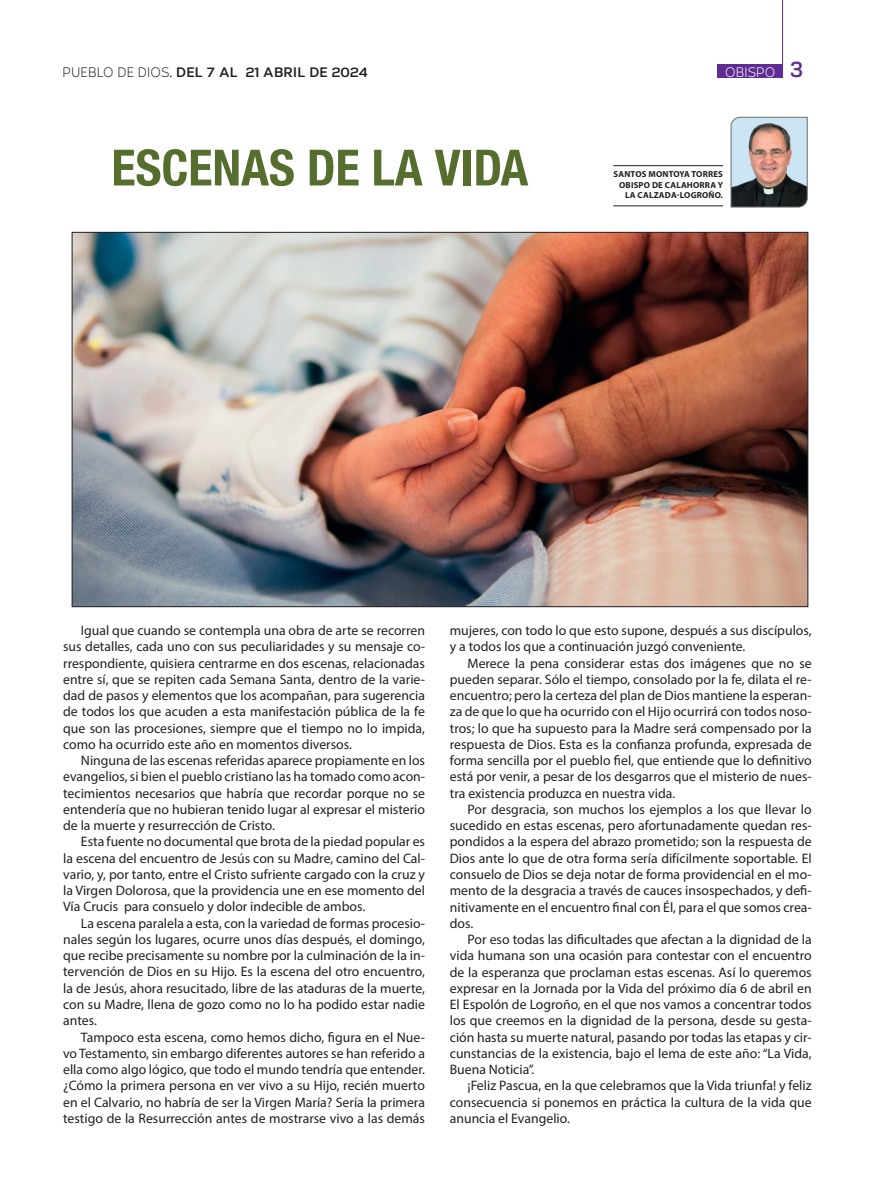
<style>
.page{position:relative;width:872px;height:1191px;background:#fff}
.page>*{position:absolute;margin:0;border:0;box-sizing:border-box;transform-origin:0 0}
.t1{font:700 condensed 50px "Helvetica Neue LT Std";color:#556e2e}
.t2{font:13.75px/16.2px "Myriad Pro";color:#231f20;text-align:justify}
.t3{font:700 13.75px "Corbert";letter-spacing:.01em;color:#231f20}
.t4{font:13.75px "Corbert";letter-spacing:.01em;color:#fff;scale:.9 1}
.t5{font:700 8.75px/10.5px "Myriad Pro";letter-spacing:.02em;color:#231f20;text-align:right}
.s1{font-weight:400}
.s2{font-weight:700;font-size:22.5px;color:#5f2d91}
</style>
<div class="page">
<div style="left:717px;top:65px;width:66px;height:13px;background:#5f2d91"></div>
<hr style="left:782px;top:0;width:1px;height:78px;background:#5f2d91">
<svg style="left:730px;top:117px;width:78px;height:91px;background:#999495"></svg>
<hr style="left:613px;top:205px;width:110px;height:1px;background:#231f20">
<hr style="left:613px;top:165px;width:110px;height:1px;background:#231f20">
<img style="left:74px;top:234px;width:732px;height:371px">
<p class="t3" style="left:63px;top:62px;width:306px"><span class="s1">PUEBLO DE DIOS</span>. DEL 7 AL 21 ABRIL DE 2024</p>
<p class="t4" style="left:725px;top:62px;width:88px">OBISPO <span class="s2">3</span></p>
<h1 class="t1" style="left:111px;top:137px;width:418px">ESCENAS DE LA VIDA</h1>
<p class="t5" style="left:613px;top:169px;width:111px">SANTOS MONTOYA TORRES<br>OBISPO DE CALAHORRA Y<br>LA CALZADA-LOGROÑO.</p>
<p class="t2" style="left:63px;top:622px;width:363px;text-indent:18px">Igual que cuando se contempla una obra de arte se recorren sus detalles, cada uno con sus peculiaridades y su mensaje co&shy;rrespondiente, quisiera centrarme en dos escenas, relacionadas entre sí, que se repiten cada Semana Santa, dentro de la varie&shy;dad de pasos y elementos que los acompañan, para sugerencia de todos los que acuden a esta manifestación pública de la fe que son las procesiones, siempre que el tiempo no lo impida, como ha ocurrido este año en momentos diversos.</p>
<p class="t2" style="left:63px;top:752px;width:363px;text-indent:18px">Ninguna de las escenas referidas aparece propiamente en los evangelios, si bien el pueblo cristiano las ha tomado como acon&shy;tecimientos necesarios que habría que recordar porque no se entendería que no hubieran tenido lugar al expresar el misterio de la muerte y resurrección de Cristo.</p>
<p class="t2" style="left:63px;top:833px;width:363px;text-indent:18px">Esta fuente no documental que brota de la piedad popular es la escena del encuentro de Jesús con su Madre, camino del Cal&shy;vario, y, por tanto, entre el Cristo sufriente cargado con la cruz y la Virgen Dolorosa, que la providencia une en ese momento del Vía Crucis para consuelo y dolor indecible de ambos.</p>
<p class="t2" style="left:63px;top:914px;width:363px;text-indent:18px">La escena paralela a esta, con la variedad de formas procesio&shy;nales según los lugares, ocurre unos días después, el domingo, que recibe precisamente su nombre por la culminación de la in&shy;tervención de Dios en su Hijo. Es la escena del otro encuentro, la de Jesús, ahora resucitado, libre de las ataduras de la muerte, con su Madre, llena de gozo como no lo ha podido estar nadie antes.</p>
<p class="t2" style="left:63px;top:1028px;width:363px;text-indent:18px">Tampoco esta escena, como hemos dicho, figura en el Nue&shy;vo Testamento, sin embargo diferentes autores se han referido a ella como algo lógico, que todo el mundo tendría que entender. ¿Cómo la primera persona en ver vivo a su Hijo, recién muerto en el Calvario, no habría de ser la Virgen María? Sería la primera testigo de la Resurrección antes de mostrarse vivo a las demás</p>
<p class="t2" style="left:450px;top:622px;width:363px">mujeres, con todo lo que esto supone, después a sus discípulos, y a todos los que a continuación juzgó conveniente.</p>
<p class="t2" style="left:450px;top:654px;width:363px;text-indent:18px">Merece la pena considerar estas dos imágenes que no se pueden separar. Sólo el tiempo, consolado por la fe, dilata el re&shy;encuentro; pero la certeza del plan de Dios mantiene la esperan&shy;za de que lo que ha ocurrido con el Hijo ocurrirá con todos noso&shy;tros; lo que ha supuesto para la Madre será compensado por la respuesta de Dios. Esta es la confianza profunda, expresada de forma sencilla por el pueblo fiel, que entiende que lo definitivo está por venir, a pesar de los desgarros que el misterio de nues&shy;tra existencia produzca en nuestra vida.</p>
<p class="t2" style="left:450px;top:801px;width:363px;text-indent:18px">Por desgracia, son muchos los ejemplos a los que llevar lo sucedido en estas escenas, pero afortunadamente quedan res&shy;pondidos a la espera del abrazo prometido; son la respuesta de Dios ante lo que de otra forma sería difícilmente soportable. El consuelo de Dios se deja notar de forma providencial en el mo&shy;mento de la desgracia a través de cauces insospechados, y defi&shy;nitivamente en el encuentro final con Él, para el que somos crea&shy;dos.</p>
<p class="t2" style="left:450px;top:931px;width:363px;text-indent:18px">Por eso todas las dificultades que afectan a la dignidad de la vida humana son una ocasión para contestar con el encuentro de la esperanza que proclaman estas escenas. Así lo queremos expresar en la Jornada por la Vida del próximo día 6 de abril en El Espolón de Logroño, en el que nos vamos a concentrar todos los que creemos en la dignidad de la persona, desde su gesta&shy;ción hasta su muerte natural, pasando por todas las etapas y cir&shy;cunstancias de la existencia, bajo el lema de este año: “La Vida, Buena Noticia”.</p>
<p class="t2" style="left:450px;top:1077px;width:363px;text-indent:18px">¡Feliz Pascua, en la que celebramos que la Vida triunfa! y feliz consecuencia si ponemos en práctica la cultura de la vida que anuncia el Evangelio.</p>
</div>
